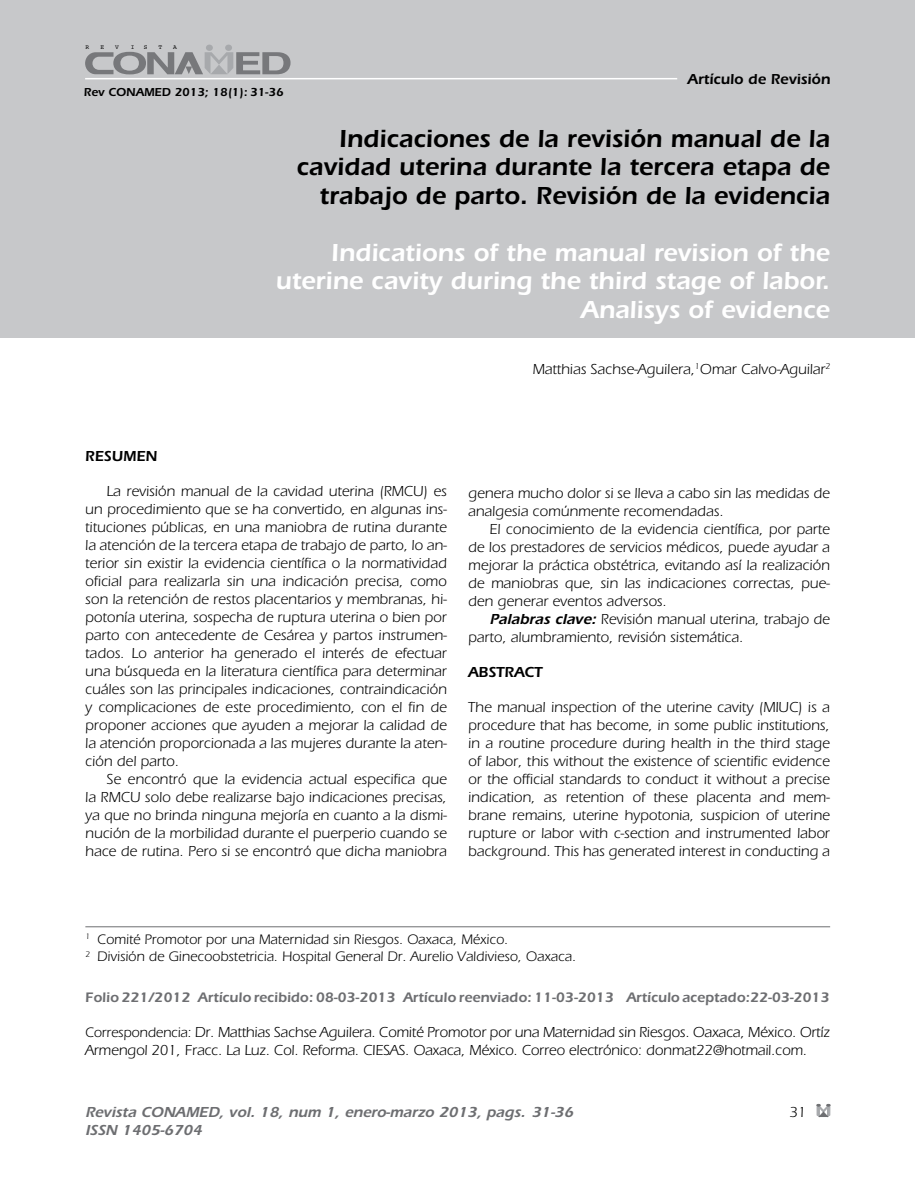
<style>
.page{position:relative;width:915px;height:1191px;background:#fff}
.page>*{position:absolute;margin:0;border:0;box-sizing:border-box;transform-origin:0 0}
.t1{font:600 25.5px/28.5px "Itc Eras";color:#000;text-align:right}
.t2{font:600 25.5px/28.5px "Itc Eras";color:#fff;text-align:right}
.t3{font:15px/18px "Itc Eras";color:#000;text-align:justify}
.t4{font:italic 600 15px "Itc Eras";color:#6d6e71}
.t5{font:600 15px "Itc Eras";color:#000}
.t6{font:14.25px/17.2px "Itc Eras";color:#000}
.t7{font:600 14.25px "Itc Eras";color:#6d6e71}
.t8{font:600 12px "Itc Eras";color:#000}
.t9{font:6.3px "Courier";color:#000}
.s1{font-weight:600;font-style:italic}
.s2{font-size:14.25px}
</style>
<div class="page">
<svg style="left:816px;top:1104px;width:13px;height:12px"></svg>
<div style="left:0;top:0;width:914px;height:337px;background:#c7c8ca"></div>
<div style="left:206px;top:45px;width:7px;height:6px;background:#a7a9ac;border-radius:50%"></div>
<div style="left:225px;top:45px;width:7px;height:6px;background:#a7a9ac;border-radius:50%"></div>
<svg style="left:85px;top:52px;width:205px;height:22px"></svg>
<hr style="left:85px;top:78px;width:592px;height:1px;background:#fff">
<hr style="left:85px;top:926px;width:744px;height:1px;background:#6d6e71">
<p class="t9" style="left:85px;top:42px;width:5px">R</p>
<p class="t9" style="left:100px;top:42px;width:5px">E</p>
<p class="t9" style="left:115px;top:42px;width:5px">V</p>
<p class="t9" style="left:131px;top:42px;width:5px">I</p>
<p class="t9" style="left:144px;top:42px;width:5px">S</p>
<p class="t9" style="left:158px;top:42px;width:5px">T</p>
<p class="t9" style="left:173px;top:42px;width:5px">A</p>
<p class="t8" style="left:84px;top:85px;width:201px">Rev CONAMED 2013; 18(1): 31-36</p>
<p class="t5" style="left:687px;top:70px;width:144px">Artículo de Revisión</p>
<h1 class="t1" style="left:296px;top:124px;width:535px">Indicaciones de la revisión manual de la cavidad uterina durante la tercera etapa de trabajo de parto. Revisión de la evidencia</h1>
<h1 class="t2" style="left:275px;top:238px;width:555px">Indications of the manual revision of the uterine cavity during the third stage of labor.<br>Analisys of evidence</h1>
<p class="t3" style="left:532px;top:360px;width:299px">Matthias Sachse-Aguilera,<sup>1</sup>Omar Calvo-Aguilar<sup>2</sup></p>
<p class="t5" style="left:85px;top:447px;width:74px">RESUMEN</p>
<p class="t3" style="left:85px;top:482px;width:363px;text-indent:21px">La revisión manual de la cavidad uterina (RMCU) es un procedimiento que se ha convertido, en algunas ins&shy;tituciones públicas, en una maniobra de rutina durante la atención de la tercera etapa de trabajo de parto, lo an&shy;terior sin existir la evidencia científica o la normatividad oficial para realizarla sin una indicación precisa, como son la retención de restos placentarios y membranas, hi&shy;potonía uterina, sospecha de ruptura uterina o bien por parto con antecedente de Cesárea y partos instrumen&shy;tados. Lo anterior ha generado el interés de efectuar una búsqueda en la literatura científica para determinar cuáles son las principales indicaciones, contraindicación y complicaciones de este procedimiento, con el fin de proponer acciones que ayuden a mejorar la calidad de la atención proporcionada a las mujeres durante la aten&shy;ción del parto.</p>
<p class="t3" style="left:85px;top:770px;width:363px;text-indent:21px">Se encontró que la evidencia actual especifica que la RMCU solo debe realizarse bajo indicaciones precisas, ya que no brinda ninguna mejoría en cuanto a la dismi&shy;nución de la morbilidad durante el puerperio cuando se hace de rutina. Pero si se encontró que dicha maniobra</p>
<p class="t3" style="left:468px;top:484px;width:363px">genera mucho dolor si se lleva a cabo sin las medidas de analgesia comúnmente recomendadas.</p>
<p class="t3" style="left:468px;top:520px;width:363px;text-indent:21px">El conocimiento de la evidencia científica, por parte de los prestadores de servicios médicos, puede ayudar a mejorar la práctica obstétrica, evitando así la realización de maniobras que, sin las indicaciones correctas, pue&shy;den generar eventos adversos.</p>
<p class="t3" style="left:468px;top:610px;width:363px;text-indent:21px"><span class="s1">Palabras clave:</span> Revisión manual uterina, trabajo de parto, alumbramiento, revisión sistemática.</p>
<p class="t5" style="left:468px;top:663px;width:76px">ABSTRACT</p>
<p class="t3" style="left:468px;top:698px;width:363px">The manual inspection of the uterine cavity (MIUC) is a procedure that has become, in some public institutions, in a routine procedure during health in the third stage of labor, this without the existence of scientific evidence or the official standards to conduct it without a precise indication, as retention of these placenta and mem&shy;brane remains, uterine hypotonia, suspicion of uterine rupture or labor with c-section and instrumented labor background. This has generated interest in conducting a</p>
<p class="t6" style="left:85px;top:931px;width:492px"><sup>1</sup> Comité Promotor por una Maternidad sin Riesgos. Oaxaca, México.<br><sup>2</sup> División de Ginecoobstetricia. Hospital General Dr. Aurelio Valdivieso, Oaxaca.</p>
<p class="t7" style="left:85px;top:988px;width:745px">Folio 221/2012 Artículo recibido: 08-03-2013 Artículo reenviado: 11-03-2013 Artículo aceptado:22-03-2013</p>
<p class="t3" style="left:85px;top:1023px;width:745px"><span class="s2">Correspondencia:</span> Dr. Matthias Sachse Aguilera. Comité Promotor por una Maternidad sin Riesgos. Oaxaca, México. Ortíz<br>Armengol 201, Fracc. La Luz. Col. Reforma. CIESAS. Oaxaca, México. Correo electrónico: donmat22@hotmail.com.</p>
<p class="t4" style="left:85px;top:1102px;width:492px">Revista CONAMED, vol. 18, num 1, enero-marzo 2013, pags. 31-36</p>
<p class="t3" style="left:789px;top:1102px;width:18px">31</p>
<p class="t4" style="left:85px;top:1120px;width:121px">ISSN 1405-6704</p>
</div>
